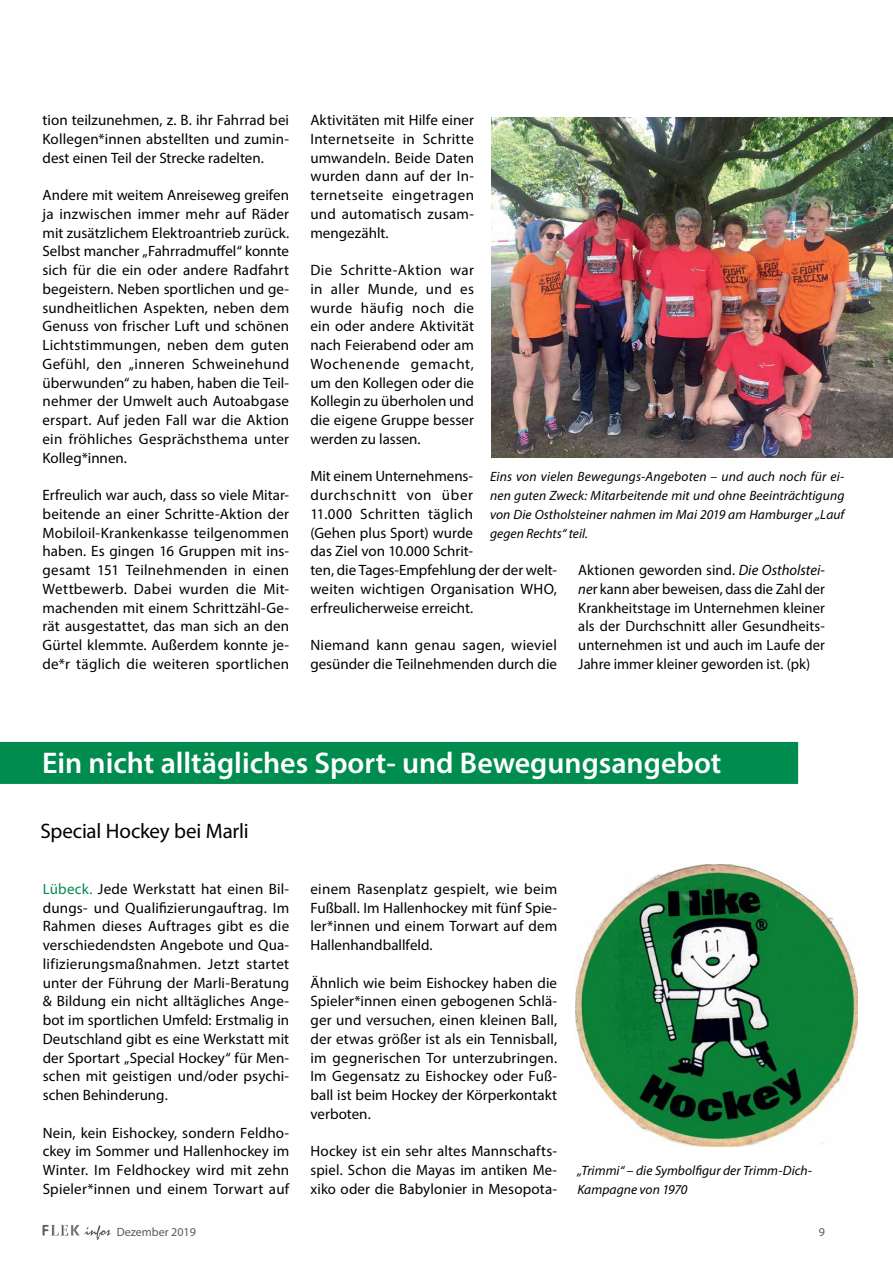
<style>
.page{position:relative;width:893px;height:1263px;background:#fff}
.page>*{position:absolute;margin:0;border:0;box-sizing:border-box;transform-origin:0 0}
.t1{font:600 30px "Myriad Pro";color:#fff}
.t2{font:21px "Myriad Pro";letter-spacing:-.01em;color:#000}
.t3{font:15px/18.8px "Myriad Pro";letter-spacing:.005em;color:#000;text-align:justify}
.t4{font:italic 13.5px/18.8px "Myriad Pro";letter-spacing:.005em;color:#000;text-align:justify}
.t5{font:12px "Myriad Pro";color:#58595b}
.s1{font-style:italic}
.s2{color:#008c4f}
</style>
<div class="page">
<svg style="left:60px;top:1225px;width:8px;height:11px"></svg>
<svg style="left:84px;top:1225px;width:27px;height:15px"></svg>
<div style="left:0;top:742px;width:798px;height:42px;background:#008c4f"></div>
<img style="left:575px;top:864px;width:283px;height:282px">
<img style="left:491px;top:118px;width:402px;height:339px">
<p class="t3" style="left:43px;top:110px;width:248px">tion teilzunehmen, z. B. ihr Fahrrad bei Kollegen*innen abstellten und zumin&shy;dest einen Teil der Strecke radelten.</p>
<p class="t3" style="left:43px;top:185px;width:248px">Andere mit weitem Anreiseweg greifen ja inzwischen immer mehr auf Räder mit zusätzlichem Elektroantrieb zurück.<br>Selbst mancher „Fahrradmuffel“ konnte sich für die ein oder andere Radfahrt begeistern. Neben sportlichen und ge&shy;sundheitlichen Aspekten, neben dem Genuss von frischer Luft und schönen Lichtstimmungen, neben dem guten Gefühl, den „inneren Schweinehund überwunden“ zu haben, haben die Teil&shy;nehmer der Umwelt auch Autoabgase erspart. Auf jeden Fall war die Aktion ein fröhliches Gesprächsthema unter Kolleg*innen.</p>
<p class="t3" style="left:43px;top:485px;width:248px">Erfreulich war auch, dass so viele Mitar&shy;beitende an einer Schritte-Aktion der Mobiloil-Krankenkasse teilgenommen haben. Es gingen 16 Gruppen mit ins&shy;gesamt 151 Teilnehmenden in einen Wettbewerb. Dabei wurden die Mit&shy;machenden mit einem Schrittzähl-Ge&shy;rät ausgestattet, das man sich an den Gürtel klemmte. Außerdem konnte je&shy;de*r täglich die weiteren sportlichen</p>
<p class="t3" style="left:310px;top:110px;width:165px">Aktivitäten mit Hilfe einer Internetseite in Schritte umwandeln. Beide Daten wurden dann auf der In&shy;ternetseite eingetragen und automatisch zusam&shy;mengezählt.</p>
<p class="t3" style="left:310px;top:260px;width:165px">Die Schritte-Aktion war in aller Munde, und es wurde häufig noch die ein oder andere Aktivität nach Feierabend oder am Wochenende gemacht, um den Kollegen oder die Kollegin zu überholen und die eigene Gruppe besser werden zu lassen.</p>
<p class="t3" style="left:310px;top:467px;width:248px;text-align:left">Mit einem Unternehmens&shy;durchschnitt von über<br>11.000 Schritten täglich<br>(Gehen plus Sport) wurde<br>das Ziel von 10.000 Schrit-<br>ten, die Tages-Empfehlung der der welt&shy;weiten wichtigen Organisation WHO, erfreulicherweise erreicht.</p>
<p class="t3" style="left:310px;top:635px;width:248px">Niemand kann genau sagen, wieviel gesünder die Teilnehmenden durch die</p>
<p class="t4" style="left:490px;top:467px;width:356px">Eins von vielen Bewegungs-Angeboten – und auch noch für ei&shy;nen guten Zweck: Mitarbeitende mit und ohne Beeinträchtigung von Die Ostholsteiner nahmen im Mai 2019 am Hamburger „Lauf gegen Rechts“ teil.</p>
<p class="t3" style="left:578px;top:560px;width:248px">Aktionen geworden sind. <span class="s1">Die Ostholstei&shy;ne</span>r kann aber beweisen, dass die Zahl der Krankheitstage im Unternehmen kleiner als der Durchschnitt aller Gesundheits&shy;unternehmen ist und auch im Laufe der Jahre immer kleiner geworden ist. (pk)</p>
<h1 class="t1" style="left:42px;top:744px;width:681px">Ein nicht alltägliches Sport- und Bewegungsangebot</h1>
<h2 class="t2" style="left:40px;top:818px;width:210px">Special Hockey bei Marli</h2>
<p class="t3" style="left:43px;top:879px;width:248px"><span class="s2">Lübeck.</span> Jede Werkstatt hat einen Bil&shy;dungs- und Qualifizierungauftrag. Im Rahmen dieses Auftrages gibt es die verschiedendsten Angebote und Qua&shy;lifizierungsmaßnahmen. Jetzt startet unter der Führung der Marli-Beratung &amp; Bildung ein nicht alltägliches Ange&shy;bot im sportlichen Umfeld: Erstmalig in Deutschland gibt es eine Werkstatt mit der Sportart „Special Hockey“ für Men&shy;schen mit geistigen und/oder psychi&shy;schen Behinderung.</p>
<p class="t3" style="left:43px;top:1123px;width:248px">Nein, kein Eishockey, sondern Feldho&shy;ckey im Sommer und Hallenhockey im Winter. Im Feldhockey wird mit zehn Spieler*innen und einem Torwart auf</p>
<p class="t3" style="left:310px;top:879px;width:248px">einem Rasenplatz gespielt, wie beim Fußball. Im Hallenhockey mit fünf Spie&shy;ler*innen und einem Torwart auf dem Hallenhandballfeld.</p>
<p class="t3" style="left:310px;top:973px;width:248px">Ähnlich wie beim Eishockey haben die Spieler*innen einen gebogenen Schlä&shy;ger und versuchen, einen kleinen Ball, der etwas größer ist als ein Tennisball, im gegnerischen Tor unterzubringen.<br>Im Gegensatz zu Eishockey oder Fuß&shy;ball ist beim Hockey der Körperkontakt verboten.</p>
<p class="t3" style="left:310px;top:1142px;width:248px">Hockey ist ein sehr altes Mannschafts&shy;spiel. Schon die Mayas im antiken Me&shy;xiko oder die Babylonier in Mesopota-</p>
<p class="t4" style="left:577px;top:1161px;width:236px">„Trimmi“ – die Symbolfigur der Trimm-Dich-<br>Kampagne von 1970</p>
<p class="t5" style="left:117px;top:1224px;width:81px">Dezember 2019</p>
<p class="t5" style="left:819px;top:1224px;width:8px">9</p>
</div>
